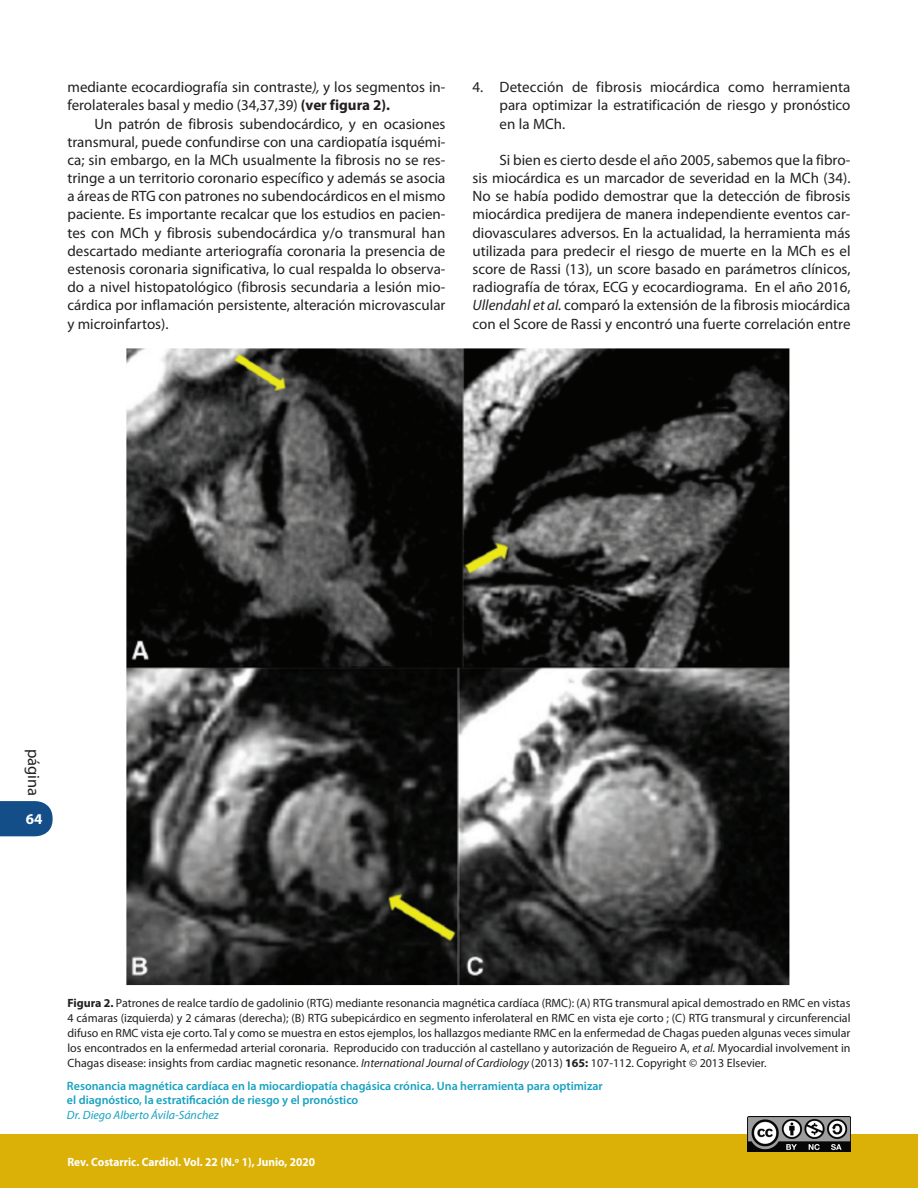
<style>
.page{position:relative;width:918px;height:1188px;background:#fff}
.page>*{position:absolute;margin:0;border:0;box-sizing:border-box;transform-origin:0 0}
.t1{font:16.5px "Myriad Pro";color:#231f20}
._00-Texto_Normal{font:15px/18.1px "Myriad Pro";color:#231f20;text-align:justify}
._13-Párrafo_Francés{font:15px/18.1px "Myriad Pro";color:#231f20;text-align:justify}
.t2{font:700 15px "Myriad Pro";color:#fff}
._08_1-Pie_de_página{font:600 12.15px "Myriad Pro";color:#18a1c1}
._16-Pie_de_Figura{font:12px/15px "Myriad Pro";color:#231f20;text-align:justify}
.t3{font:700 12px "Myriad Pro";color:#fff;scale:.95 1}
._09_1-Pie_de_página{font:italic 12px "Myriad Pro";color:#18a1c1}
.s1{font-style:italic}
.s2{font-weight:700}
</style>
<div class="page">
<svg style="left:0;top:801px;width:53px;height:36px;background:#285d93"></svg>
<div style="left:0;top:1134px;width:917px;height:54px;background:#dbb108"></div>
<img style="left:748px;top:1116px;width:102px;height:36px">
<img style="left:126px;top:348px;width:664px;height:638px">
<p class="_00-Texto_Normal" style="left:68px;top:78px;width:380px">mediante ecocardiografía sin contraste<span class="s1">),</span> y los segmentos in&shy;ferolaterales basal y medio (34,37,39) <span class="s2">(ver figura 2).</span></p>
<p class="_00-Texto_Normal" style="left:68px;top:114px;width:380px;text-indent:27px">Un patrón de fibrosis subendocárdico, y en ocasiones transmural, puede confundirse con una cardiopatía isquémi&shy;ca; sin embargo, en la MCh usualmente la fibrosis no se res&shy;tringe a un territorio coronario específico y además se asocia a áreas de RTG con patrones no subendocárdicos en el mismo paciente. Es importante recalcar que los estudios en pacien&shy;tes con MCh y fibrosis subendocárdica y/o transmural han descartado mediante arteriografía coronaria la presencia de estenosis coronaria significativa, lo cual respalda lo observa&shy;do a nivel histopatológico (fibrosis secundaria a lesión mio&shy;cárdica por inflamación persistente, alteración microvascular y microinfartos).</p>
<p class="_13-Párrafo_Francés" style="left:500px;top:78px;width:353px;text-indent:-27px">4. Detección de fibrosis miocárdica como herramienta para optimizar la estratificación de riesgo y pronóstico en la MCh.</p>
<p class="_00-Texto_Normal" style="left:472px;top:151px;width:380px;text-indent:27px">Si bien es cierto desde el año 2005, sabemos que la fibro&shy;sis miocárdica es un marcador de severidad en la MCh (34).<br>No se había podido demostrar que la detección de fibrosis miocárdica predijera de manera independiente eventos car&shy;diovasculares adversos. En la actualidad, la herramienta más utilizada para predecir el riesgo de muerte en la MCh es el score de Rassi (13), un score basado en parámetros clínicos, radiografía de tórax, ECG y ecocardiograma. En el año 2016, <span class="s1">Ullendahl et al.</span> comparó la extensión de la fibrosis miocárdica con el Score de Rassi y encontró una fuerte correlación entre</p>
<p class="t1" style="left:44px;top:749px;width:49px;rotate:90deg">página</p>
<p class="t2" style="left:26px;top:810px;width:18px">64</p>
<p class="_16-Pie_de_Figura" style="left:68px;top:995px;width:785px"><span class="s2">Figura 2.</span> Patrones de realce tardío de gadolinio (RTG) mediante resonancia magnética cardíaca (RMC): (A) RTG transmural apical demostrado en RMC en vistas 4 cámaras (izquierda) y 2 cámaras (derecha); (B) RTG subepicárdico en segmento inferolateral en RMC en vista eje corto ; (C) RTG transmural y circunferencial difuso en RMC vista eje corto. Tal y como se muestra en estos ejemplos, los hallazgos mediante RMC en la enfermedad de Chagas pueden algunas veces simular los encontrados en la enfermedad arterial coronaria. Reproducido con traducción al castellano y autorización de Regueiro A, <span class="s1">et al.</span> Myocardial involvement in Chagas disease: insights from cardiac magnetic resonance. <span class="s1">International Journal of Cardiology</span> (2013) <span class="s2">165:</span> 107-112. Copyright © 2013 Elsevier.</p>
<p class="_08_1-Pie_de_página" style="left:67px;top:1078px;width:537px">Resonancia magnética cardíaca en la miocardiopatía chagásica crónica. Una herramienta para optimizar</p>
<p class="_08_1-Pie_de_página" style="left:67px;top:1093px;width:293px">el diagnóstico, la estratificación de riesgo y el pronóstico</p>
<p class="_09_1-Pie_de_página" style="left:67px;top:1108px;width:154px">Dr. Diego Alberto Ávila-Sánchez</p>
<p class="t3" style="left:68px;top:1154px;width:262px">Rev. Costarric. Cardiol. Vol. 22 (N.º 1), Junio, 2020</p>
</div>
